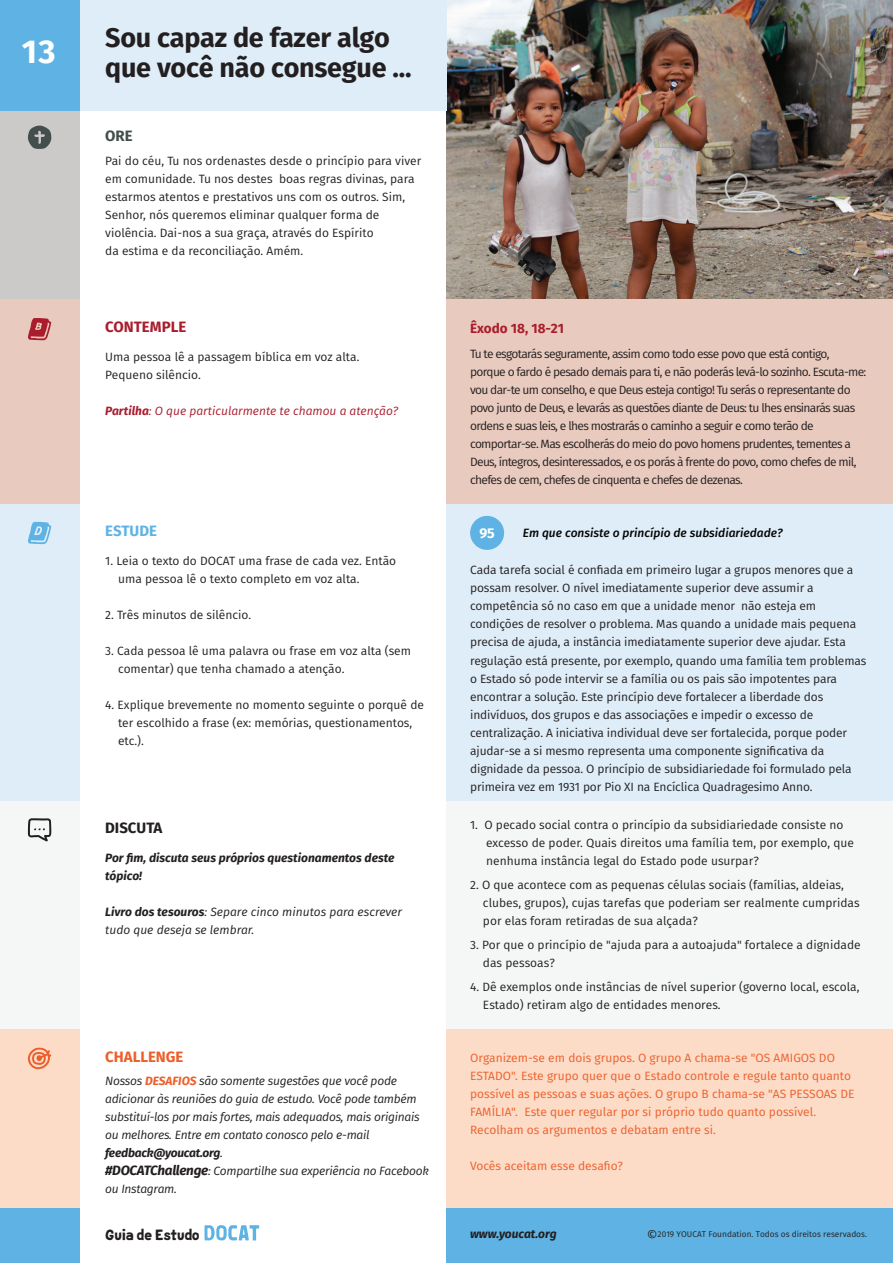
<style>
.page{position:relative;width:893px;height:1263px;background:#fff}
.page>*{position:absolute;margin:0;border:0;box-sizing:border-box;transform-origin:0 0}
.t1{font:700 33px "Fira Sans";color:#fff}
.t2{font:700 27px/30px "Fira Sans";letter-spacing:-.01em;color:#231f20}
.t3{font:700 15px "Fira Sans";color:#aa1d2d}
.t4{font:700 15px "Fira Sans";color:#ec5f2a}
.t5{font:700 15px "Fira Sans";color:#231f20}
.t6{font:700 15px "Fira Sans";color:#5eb3e4}
.t7{font:700 15px "Fira Sans";color:#444f4d}
.t8{font:900 14.85px "Rockster";color:#231f20}
.t9{font:700 14.1px "Fira Sans";color:#fff}
.t10{font:700 13.5px "Fira Sans";color:#aa1d2d}
.t11{font:12px/18px "Fira Sans";letter-spacing:-.01em;color:#231f20}
.t12{font:12px/18px "Fira Sans";letter-spacing:-.055em;color:#231f20}
.t13{font:12px/18px "Fira Sans";color:#ec5f2a}
.t14{font:italic 12px/18px "Fira Sans";letter-spacing:-.02em;color:#231f20}
.t15{font:italic 12px/18px "Fira Sans";color:#231f20}
.t16{font:italic 700 12px/18px "Fira Sans";color:#231f20}
.t17{font:italic 12px "Fira Sans";color:#aa1d2d}
.t18{font:italic 500 12px "Fira Sans";color:#050504}
.t19{font:8.4px "Fira Sans";color:#231f20}
.s1{font-weight:700}
.s2{font-weight:700;color:#ec5f2a}
.s3{font-weight:700;font-size:13.5px}
.s4{font-size:13.5px}
</style>
<div class="page">
<div style="left:446px;top:1207px;width:447px;height:56px;background:#5eb3e4"></div>
<div style="left:0;top:1207px;width:79px;height:56px;background:#5eb3e4"></div>
<img style="left:446px;top:0;width:447px;height:300px">
<div style="left:0;top:504px;width:79px;height:297px;background:#deedf8"></div>
<div style="left:446px;top:504px;width:447px;height:297px;background:#deedf8"></div>
<svg style="left:28px;top:521px;width:23px;height:23px"></svg>
<div style="left:470px;top:515px;width:34px;height:35px;background:#5eb3e4;border-radius:50%"></div>
<div style="left:79px;top:0;width:367px;height:111px;background:#deedf8"></div>
<div style="left:0;top:801px;width:79px;height:228px;background:#f5f7f7"></div>
<div style="left:446px;top:801px;width:447px;height:228px;background:#f5f7f7"></div>
<svg style="left:204px;top:1225px;width:55px;height:15px"></svg>
<div style="left:0;top:0;width:79px;height:111px;background:#5eb3e4"></div>
<div style="left:0;top:111px;width:79px;height:189px;background:#cbcac9"></div>
<div style="left:446px;top:300px;width:447px;height:204px;background:#e9cabe"></div>
<div style="left:0;top:300px;width:79px;height:204px;background:#e9cabe"></div>
<svg style="left:28px;top:126px;width:23px;height:23px"></svg>
<svg style="left:28px;top:318px;width:23px;height:23px"></svg>
<svg style="left:28px;top:818px;width:23px;height:23px"></svg>
<div style="left:0;top:1029px;width:79px;height:178px;background:#fcdbc7"></div>
<div style="left:446px;top:1029px;width:447px;height:178px;background:#fcdbc7"></div>
<svg style="left:28px;top:1047px;width:23px;height:22px"></svg>
<h1 class="t1" style="left:22px;top:24px;width:36px">13</h1>
<h2 class="t2" style="left:105px;top:21px;width:308px">Sou capaz de fazer algo que você não consegue ...</h2>
<p class="t7" style="left:105px;top:123px;width:29px">ORE</p>
<p class="t11" style="left:105px;top:152px;width:318px">Pai do céu, Tu nos ordenastes desde o princípio para viver em comunidade. Tu nos destes boas regras divinas, para estarmos atentos e prestativos uns com os outros. Sim, Senhor, nós queremos eliminar qualquer forma de violência. Dai-nos a sua graça, através do Espírito<br>da estima e da reconciliação. Amém.</p>
<p class="t3" style="left:105px;top:315px;width:83px">CONTEMPLE</p>
<p class="t11" style="left:105px;top:347px;width:256px">Uma pessoa lê a passagem bíblica em voz alta.<br>Pequeno silêncio.</p>
<p class="t17" style="left:105px;top:401px;width:294px"><span class="s1">Partilha</span>: O que particularmente te chamou a atenção?</p>
<p class="t10" style="left:470px;top:317px;width:95px">Êxodo 18, 18-21</p>
<p class="t12" style="left:470px;top:344px;width:398px">Tu te esgotarás seguramente, assim como todo esse povo que está contigo, porque o fardo é pesado demais para ti, e não poderás levá-lo sozinho. Escuta-me: vou dar-te um conselho, e que Deus esteja contigo! Tu serás o representante do povo junto de Deus, e levarás as questões diante de Deus: tu lhes ensinarás suas ordens e suas leis, e lhes mostrarás o caminho a seguir e como terão de comportar-se. Mas escolherás do meio do povo homens prudentes, tementes a Deus, íntegros, desinteressados, e os porás à frente do povo, como chefes de mil, chefes de cem, chefes de cinquenta e chefes de dezenas.</p>
<p class="t6" style="left:105px;top:518px;width:53px">ESTUDE</p>
<p class="t9" style="left:479px;top:522px;width:17px">95</p>
<p class="t18" style="left:523px;top:523px;width:261px">Em que consiste o princípio de subsidiariedade?</p>
<p class="t11" style="left:118px;top:552px;width:280px;text-indent:-13px">1. Leia o texto do DOCAT uma frase de cada vez. Então uma pessoa lê o texto completo em voz alta.</p>
<p class="t11" style="left:105px;top:606px;width:147px">2. Três minutos de silêncio.</p>
<p class="t11" style="left:118px;top:642px;width:295px;text-indent:-13px">3. Cada pessoa lê uma palavra ou frase em voz alta (sem comentar) que tenha chamado a atenção.</p>
<p class="t11" style="left:118px;top:696px;width:307px;text-indent:-13px">4. Explique brevemente no momento seguinte o porquê de ter escolhido a frase (ex: memórias, questionamentos, etc.).</p>
<p class="t11" style="left:470px;top:561px;width:398px">Cada tarefa social é confiada em primeiro lugar a grupos menores que a possam resolver. O nível imediatamente superior deve assumir a competência só no caso em que a unidade menor não esteja em condições de resolver o problema. Mas quando a unidade mais pequena precisa de ajuda, a instância imediatamente superior deve ajudar. Esta regulação está presente, por exemplo, quando uma família tem problemas o Estado só pode intervir se a família ou os pais são impotentes para encontrar a solução. Este princípio deve fortalecer a liberdade dos indivíduos, dos grupos e das associações e impedir o excesso de centralização. A iniciativa individual deve ser fortalecida, porque poder ajudar-se a si mesmo representa uma componente significativa da dignidade da pessoa. O princípio de subsidiariedade foi formulado pela primeira vez em 1931 por Pio XI na Encíclica Quadragesimo Anno.</p>
<p class="t5" style="left:105px;top:815px;width:59px">DISCUTA</p>
<p class="t11" style="left:486px;top:816px;width:369px;text-indent:-16px">1. O pecado social contra o princípio da subsidiariedade consiste no excesso de poder. Quais direitos uma família tem, por exemplo, que nenhuma instância legal do Estado pode usurpar?</p>
<p class="t11" style="left:483px;top:876px;width:378px;text-indent:-13px">2. O que acontece com as pequenas células sociais (famílias, aldeias, clubes, grupos), cujas tarefas que poderiam ser realmente cumpridas por elas foram retiradas de sua alçada?</p>
<p class="t11" style="left:483px;top:936px;width:379px;text-indent:-13px">3. Por que o princípio de "ajuda para a autoajuda" fortalece a dignidade das pessoas?</p>
<p class="t11" style="left:483px;top:978px;width:378px;text-indent:-13px">4. Dê exemplos onde instâncias de nível superior (governo local, escola,<br>Estado) retiram algo de entidades menores.</p>
<p class="t16" style="left:105px;top:848px;width:291px">Por fim, discuta seus próprios questionamentos deste tópico!</p>
<p class="t15" style="left:105px;top:903px;width:298px"><span class="s1">Livro dos tesouros</span>: Separe cinco minutos para escrever tudo que deseja se lembrar.</p>
<p class="t4" style="left:105px;top:1044px;width:80px">CHALLENGE</p>
<p class="t14" style="left:105px;top:1072px;width:325px">Nossos <span class="s2">DESAFIOS</span> são somente sugestões que você pode adicionar às reuniões do guia de estudo. Você pode também substituí-los por mais fortes, mais adequados, mais originais ou melhores. Entre em contato conosco pelo e-mail <span class="s1">feedback@youcat.org</span>.<br><span class="s3">#DOCATChallenge</span>: Compartilhe sua experiência no Facebook ou Instagram.</p>
<p class="t8" style="left:105px;top:1224px;width:96px">Guia de Estudo</p>
<p class="t13" style="left:470px;top:1049px;width:386px">Organizem-se em dois grupos. O grupo A chama-se "OS AMIGOS DO ESTADO". Este grupo quer que o Estado controle e regule tanto quanto possível as pessoas e suas ações. O grupo B chama-se "AS PESSOAS DE FAMÍLIA". Este quer regular por si próprio tudo quanto possível.<br>Recolham os argumentos e debatam entre si.</p>
<p class="t13" style="left:470px;top:1157px;width:154px">Vocês aceitam esse desafio?</p>
<p class="t16" style="left:470px;top:1224px;width:88px">www.youcat.org</p>
<p class="t19" style="left:647px;top:1228px;width:222px"><span class="s4">©</span>2019 YOUCAT Foundation. Todos os direitos reservados.</p>
</div>
